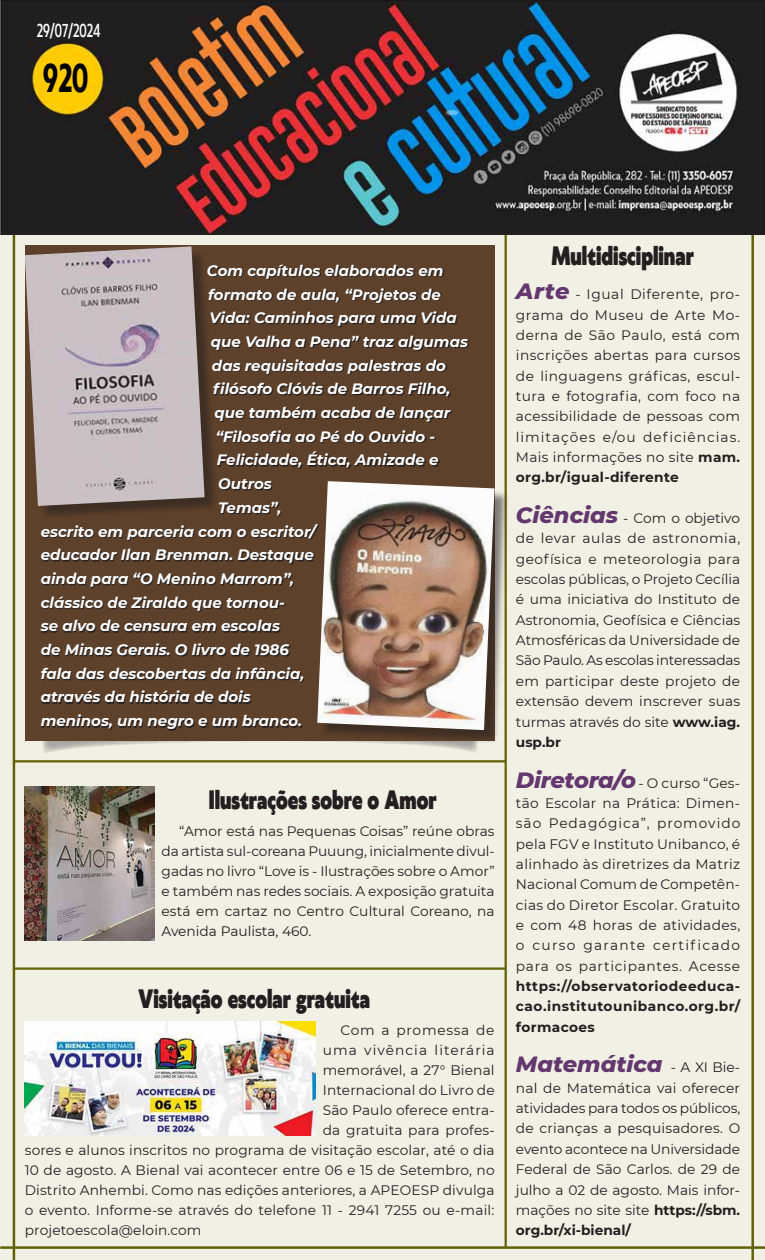
<style>
.page{position:relative;width:765px;height:1260px;background:#fff}
.page>*{position:absolute;margin:0;border:0;box-sizing:border-box;transform-origin:0 0}
.t1{font:700 37.5px "Klein Condensed";color:#000;scale:.75 1}
.t2{font:900 25px "Klein";color:#231f20;scale:.75 1}
.t3{font:italic 800 22.5px "Montserrat";color:#64386e}
.t4{font:500 17.5px "Klein Condensed";color:#fff;scale:.75 1}
.t5{font:italic 700 15px "Montserrat";color:#fff}
.t6{font:13.75px/20.4px "Montserrat";letter-spacing:.01em;color:#231f20;text-align:justify}
.t7{font:700 13.75px/20.4px "Montserrat";letter-spacing:.04em;color:#231f20;text-align:justify}
.t8{font:13.75px "Montserrat";letter-spacing:.075em;color:#231f20}
.t9{font:13.75px "Montserrat";letter-spacing:.055em;color:#231f20}
.s1{font-weight:800;font-style:italic;font-size:22.5px;color:#64386e}
.s2{font-weight:700}
.s3{font-weight:400;font-style:normal;font-size:13.75px;color:#231f20}
</style>
<div class="page">
<div style="left:0;top:216px;width:765px;height:1044px;background:#f1f0e5"></div>
<img style="left:0;top:0;width:765px;height:235px">
<svg style="left:43px;top:741px;width:434px;height:12px"></svg>
<hr style="left:0;top:1246px;width:765px;height:3px;background:#616104">
<hr style="left:751px;top:235px;width:3px;height:1025px;background:#616104">
<hr style="left:13px;top:235px;width:2px;height:1025px;background:#616104">
<hr style="left:505px;top:235px;width:2px;height:1013px;background:#616104">
<div style="left:25px;top:245px;width:469px;height:496px;background:#5e412a"></div>
<hr style="left:15px;top:967px;width:491px;height:3px;background:#616104">
<hr style="left:14px;top:760px;width:492px;height:2px;background:#616104">
<svg style="left:42px;top:266px;width:427px;height:464px"></svg>
<img style="left:25px;top:1022px;width:291px;height:114px">
<img style="left:25px;top:787px;width:129px;height:154px">
<div style="left:27px;top:249px;width:192px;height:272px;background:#231f20;opacity:.55"></div>
<img style="left:25px;top:246px;width:180px;height:260px">
<div style="left:320px;top:483px;width:189px;height:261px;background:#231f20;opacity:.55"></div>
<img style="left:317px;top:481px;width:178px;height:249px">
<p class="t4" style="left:37px;top:18px;width:86px">29/07/2024</p>
<h1 class="t1" style="left:43px;top:50px;width:62px">920</h1>
<p class="t5" style="left:207px;top:260px;width:238px">Com capítulos elaborados em</p>
<p class="t5" style="left:208px;top:284px;width:234px">formato de aula, “Projetos de</p>
<p class="t5" style="left:209px;top:307px;width:249px">Vida: Caminhos para uma Vida</p>
<p class="t5" style="left:211px;top:331px;width:259px">que Valha a Pena” traz algumas</p>
<p class="t5" style="left:212px;top:355px;width:236px">das requisitadas palestras do</p>
<p class="t5" style="left:213px;top:378px;width:239px">filósofo Clóvis de Barros Filho,</p>
<p class="t5" style="left:214px;top:402px;width:237px">que também acaba de lançar</p>
<p class="t5" style="left:216px;top:426px;width:221px">“Filosofia ao Pé do Ouvido -</p>
<p class="t5" style="left:217px;top:449px;width:223px">Felicidade, Ética, Amizade e</p>
<p class="t5" style="left:218px;top:473px;width:55px">Outros</p>
<p class="t5" style="left:218px;top:497px;width:65px">Temas”,</p>
<p class="t5" style="left:41px;top:520px;width:277px">escrito em parceria com o escritor/</p>
<p class="t5" style="left:41px;top:544px;width:275px">educador Ilan Brenman. Destaque</p>
<p class="t5" style="left:41px;top:568px;width:255px">ainda para “O Menino Marrom”,</p>
<p class="t5" style="left:41px;top:591px;width:246px">clássico de Ziraldo que tornou-</p>
<p class="t5" style="left:41px;top:615px;width:241px">se alvo de censura em escolas</p>
<p class="t5" style="left:41px;top:639px;width:250px">de Minas Gerais. O livro de 1986</p>
<p class="t5" style="left:41px;top:663px;width:265px">fala das descobertas da infância,</p>
<p class="t5" style="left:41px;top:686px;width:212px">através da história de dois</p>
<p class="t5" style="left:41px;top:710px;width:263px">meninos, um negro e um branco.</p>
<h2 class="t2" style="left:209px;top:781px;width:306px">Ilustrações sobre o Amor</h2>
<p class="t6" style="left:162px;top:821px;width:335px;line-height:20px;text-indent:18px">“Amor está nas Pequenas Coisas” reúne obras da artista sul-coreana Puuung, inicialmente divul&shy;gadas no livro “Love is - Ilustrações sobre o Amor” e também nas redes sociais. A exposição gratuita está em cartaz no Centro Cultural Coreano, na Avenida Paulista, 460.</p>
<h2 class="t2" style="left:139px;top:980px;width:310px">Visitação escolar gratuita</h2>
<p class="t9" style="left:340px;top:1021px;width:156px">Com a promessa de</p>
<p class="t8" style="left:323px;top:1041px;width:173px">uma vivência literária</p>
<p class="t6" style="left:323px;top:1060px;width:173px">memorável, a 27° Bienal</p>
<p class="t6" style="left:323px;top:1080px;width:173px">Internacional do Livro de</p>
<p class="t6" style="left:323px;top:1100px;width:173px">São Paulo oferece entra-</p>
<p class="t6" style="left:323px;top:1120px;width:173px">da gratuita para profes-</p>
<p class="t6" style="left:25px;top:1140px;width:471px">sores e alunos inscritos no programa de visitação escolar, até o dia</p>
<p class="t6" style="left:25px;top:1160px;width:471px">10 de agosto. A Bienal vai acontecer entre 06 e 15 de Setembro, no</p>
<p class="t6" style="left:25px;top:1180px;width:471px">Distrito Anhembi. Como nas edições anteriores, a APEOESP divulga</p>
<p class="t6" style="left:25px;top:1200px;width:471px">o evento. Informe-se através do telefone 11 - 2941 7255 ou e-mail:</p>
<p class="t6" style="left:25px;top:1220px;width:178px">projetoescola@eloin.com</p>
<h2 class="t2" style="left:551px;top:237px;width:192px">Multidisciplinar</h2>
<p class="t6" style="left:516px;top:284px;width:226px"><span class="s1">Arte</span> - Igual Diferente, pro&shy;grama do Museu de Arte Mo&shy;derna de São Paulo, está com inscrições abertas para cursos de linguagens gráficas, escul&shy;tura e fotografia, com foco na acessibilidade de pessoas com limitações e/ou deficiências.<br>Mais informações no site <span class="s2">mam. org.br/igual-diferente</span></p>
<p class="t6" style="left:516px;top:507px;width:226px"><span class="s1">Ciências</span> - Com o objetivo de levar aulas de astronomia, geofísica e meteorologia para escolas públicas, o Projeto Cecília é uma iniciativa do Instituto de Astronomia, Geofísica e Ciências Atmosféricas da Universidade de São Paulo. As escolas interessadas em participar deste projeto de extensão devem inscrever suas turmas através do site <span class="s2">www.iag. usp.br</span></p>
<p class="t6" style="left:516px;top:772px;width:226px"><span class="s1">Diretora/o</span> - O curso “Ges&shy;tão Escolar na Prática: Dimen&shy;são Pedagógica”, promovido pela FGV e Instituto Unibanco, é alinhado às diretrizes da Matriz Nacional Comum de Competên&shy;cias do Diretor Escolar. Gratuito e com 48 horas de atividades, o curso garante certificado para os participantes. Acesse</p>
<p class="t7" style="left:516px;top:975px;width:226px">https://observatoriodeeduca&shy;cao.institutounibanco.org.br/ formacoes</p>
<h3 class="t3" style="left:516px;top:1048px;width:226px">Matemática <span class="s3">- A XI Bie-</span></h3>
<p class="t6" style="left:516px;top:1077px;width:226px">nal de Matemática vai oferecer atividades para todos os públicos, de crianças a pesquisadores. O evento acontece na Universidade Federal de São Carlos. de 29 de julho a 02 de agosto. Mais infor&shy;mações no site site <span class="s2">https://sbm. org.br/xi-bienal/</span></p>
</div>
